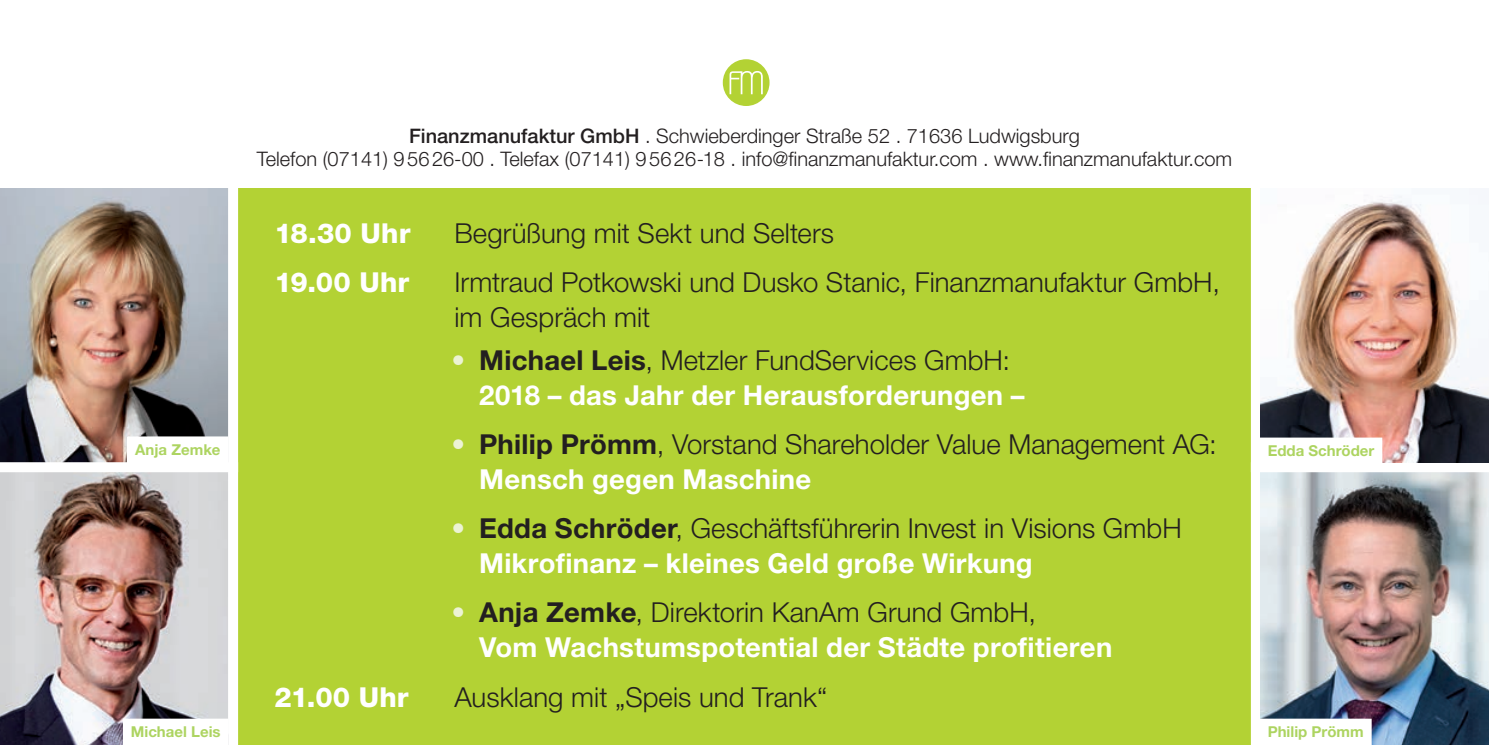
<style>
.page{position:relative;width:1489px;height:745px;background:#fff}
.page>*{position:absolute;margin:0;border:0;box-sizing:border-box;transform-origin:0 0}
.t1{font:300 27.5px/35px "Helvetica Neue LT Pro";color:#231f20}
.t2{font:700 27.5px/35px "Helvetica Neue LT Pro";letter-spacing:.01em;color:#fff}
.t3{font:800 27.5px "Helvetica Neue LT Pro";letter-spacing:.005em;color:#fff}
.t4{font:300 20px/22.5px "Helvetica Neue LT Pro";color:#231f20;text-align:center}
.t5{font:700 15px "Helvetica Neue LT Pro";color:#add461}
.s1{font-weight:500}
.s2{font-weight:300;color:#ecf3d4}
.s3{color:#231f20}
.s4{font-weight:300;color:#231f20}
.s5{color:#ecf3d4}
.s6{font-weight:700}
.s7{font-weight:700;color:#fff}
</style>
<div class="page">
<div style="left:0;top:188px;width:1488px;height:556px;background:#b3d234"></div>
<div style="left:722px;top:59px;width:47px;height:47px;background:#b3d234;border-radius:50%"></div>
<svg style="left:729px;top:71px;width:33px;height:23px"></svg>
<img style="left:0;top:188px;width:228px;height:274px">
<img style="left:0;top:472px;width:228px;height:272px">
<div style="left:228px;top:187px;width:10px;height:557px;background:#fff"></div>
<div style="left:0;top:462px;width:238px;height:10px;background:#fff"></div>
<div style="left:1250px;top:187px;width:10px;height:557px;background:#fff"></div>
<img style="left:1260px;top:472px;width:228px;height:272px">
<div style="left:1250px;top:462px;width:238px;height:10px;background:#fff"></div>
<div style="left:128px;top:436px;width:100px;height:26px;background:#fff"></div>
<div style="left:128px;top:436px;width:100px;height:26px;border:1px solid #fff"></div>
<div style="left:123px;top:718px;width:105px;height:26px;background:#fff"></div>
<div style="left:123px;top:718px;width:105px;height:26px;border:1px solid #fff"></div>
<div style="left:1260px;top:718px;width:110px;height:26px;background:#fff"></div>
<div style="left:1259px;top:718px;width:112px;height:26px;border:1px solid #fff"></div>
<img style="left:1260px;top:188px;width:228px;height:274px">
<div style="left:1260px;top:438px;width:121px;height:25px;background:#fff"></div>
<div style="left:1259px;top:437px;width:122px;height:26px;border:1px solid #fff"></div>
<p class="t5" style="left:135px;top:440px;width:87px">Anja Zemke</p>
<p class="t4" style="left:257px;top:124px;width:976px"><span class="s1">Finanzmanufaktur GmbH</span> . Schwieberdinger Straße 52 . 71636 Ludwigsburg<br>Telefon (07141) 95626-00 . Telefax (07141) 95626-18 . info@finanzmanufaktur.com . www.finanzmanufaktur.com</p>
<p class="t3" style="left:274px;top:217px;width:137px">18.30 Uhr</p>
<p class="t1" style="left:454px;top:215px;width:381px">Begrüßung mit Sekt und Selters</p>
<p class="t3" style="left:274px;top:266px;width:136px">19.00 Uhr</p>
<p class="t1" style="left:454px;top:264px;width:767px">Irmtraud Potkowski und Dusko Stanic, Finanzmanufaktur GmbH, im Gespräch mit</p>
<p class="t2" style="left:479px;top:341px;width:547px;text-indent:-28px"><span class="s2">•</span> <span class="s3">Michael Leis</span><span class="s4">, Metzler FundServices GmbH:<br></span>2018 – das Jahr der Herausforderungen –</p>
<p class="t1" style="left:479px;top:425px;width:739px;text-indent:-28px"><span class="s5">•</span> <span class="s6">Philip Prömm</span>, Vorstand Shareholder Value Management AG:<br><span class="s7">Mensch gegen Maschine</span></p>
<p class="t1" style="left:479px;top:510px;width:704px;text-indent:-28px"><span class="s5">•</span> <span class="s6">Edda Schröder</span>, Geschäftsführerin Invest in Visions GmbH<br><span class="s7">Mikrofinanz – kleines Geld große Wirkung</span></p>
<p class="t2" style="left:479px;top:594px;width:634px;text-indent:-28px"><span class="s2">•</span> <span class="s3">Anja Zemke</span><span class="s4">, Direktorin KanAm Grund GmbH,<br></span>Vom Wachstumspotential der Städte profitieren</p>
<p class="t3" style="left:274px;top:680px;width:136px">21.00 Uhr</p>
<p class="t1" style="left:454px;top:678px;width:374px">Ausklang mit „Speis und Trank“</p>
<p class="t5" style="left:1267px;top:441px;width:108px">Edda Schröder</p>
<p class="t5" style="left:131px;top:722px;width:91px">Michael Leis</p>
<p class="t5" style="left:1267px;top:722px;width:98px">Philip Prömm</p>
</div>
